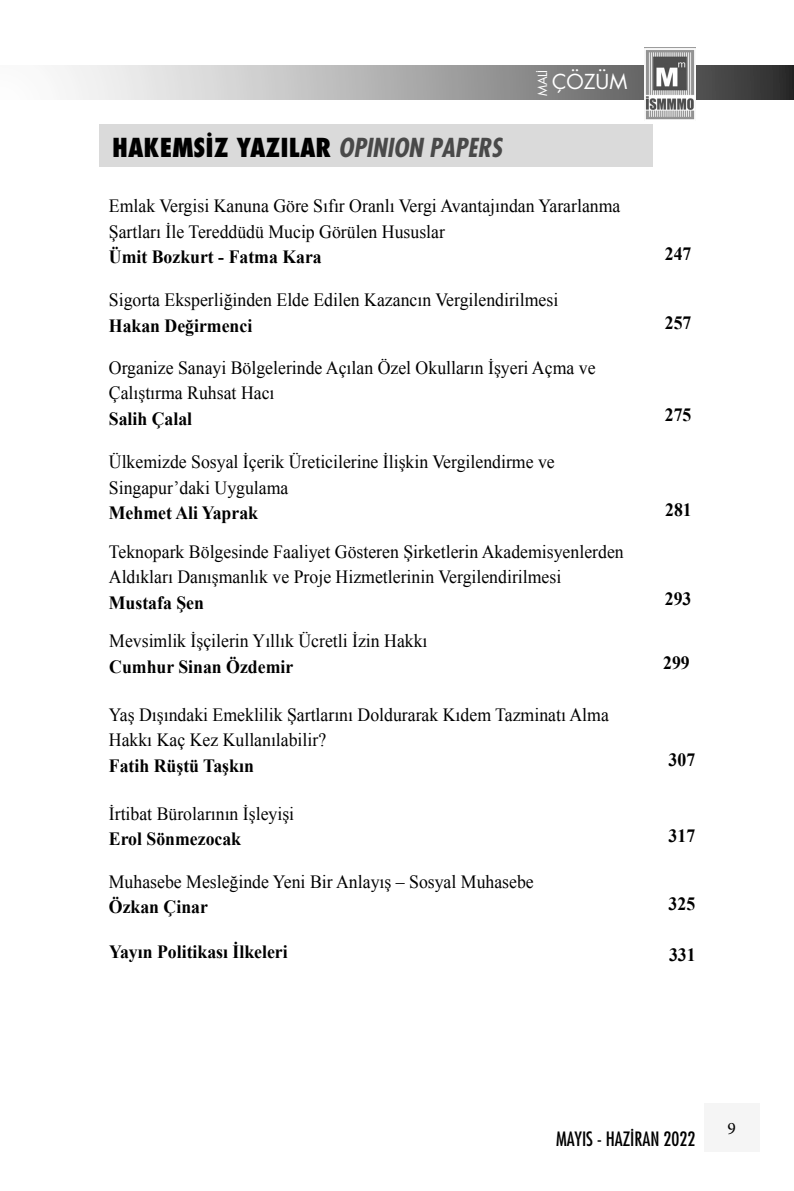
<style>
.page{position:relative;width:794px;height:1191px;background:#fff}
.page>*{position:absolute;margin:0;border:0;box-sizing:border-box;transform-origin:0 0}
.t1{font:25.55px "Futura Cond Black Tr";color:#000}
.t2{font:20.12px "Futura Book Tr";color:#fff}
.t3{font:19.25px "Futura Cond Nr Tr";color:#000}
.t4{font:18.72px/25.6px "Times New Roman";color:#000;scale:.95 1}
.t5{font:700 18.72px "Times New Roman";color:#000;scale:.95 1}
.t6{font:17.5px "Minion Pro";color:#000}
.t7{font:12.25px "Futura Book Tr";color:#fff}
.s1{font-family:"Futura Cond Bold Ita Tr";color:#494949}
</style>
<div class="page">
<svg style="left:64px;top:65px;width:730px;height:35px;background:#a3a3a3"></svg>
<img style="left:644px;top:47px;width:51px;height:73px">
<div style="left:704px;top:1103px;width:55px;height:48px;background:#f5f5f5"></div>
<div style="left:99px;top:124px;width:554px;height:42px;background:#dadada"></div>
<p class="t1" style="left:112px;top:131px;width:391px">HAKEMSİZ YAZILAR <span class="s1">OPINION PAPERS</span></p>
<p class="t7" style="left:534px;top:96px;width:27px;rotate:-90deg">MALİ</p>
<p class="t2" style="left:552px;top:68px;width:77px">ÇÖZÜM</p>
<p class="t4" style="left:109px;top:193px;width:540px">Emlak Vergisi Kanuna Göre Sıfır Oranlı Vergi Avantajından Yararlanma<br>Şartları İle Tereddüdü Mucip Görülen Hususlar</p>
<p class="t5" style="left:109px;top:244px;width:226px">Ümit Bozkurt - Fatma Kara</p>
<p class="t4" style="left:109px;top:287px;width:474px">Sigorta Eksperliğinden Elde Edilen Kazancın Vergilendirilmesi</p>
<p class="t5" style="left:109px;top:313px;width:152px">Hakan Değirmenci</p>
<p class="t4" style="left:109px;top:354px;width:514px">Organize Sanayi Bölgelerinde Açılan Özel Okulların İşyeri Açma ve<br>Çalıştırma Ruhsat Hacı</p>
<p class="t5" style="left:109px;top:405px;width:89px">Salih Çalal</p>
<p class="t4" style="left:109px;top:449px;width:471px">Ülkemizde Sosyal İçerik Üreticilerine İlişkin Vergilendirme ve<br>Singapur’daki Uygulama</p>
<p class="t5" style="left:109px;top:500px;width:159px">Mehmet Ali Yaprak</p>
<p class="t4" style="left:109px;top:538px;width:543px">Teknopark Bölgesinde Faaliyet Gösteren Şirketlerin Akademisyenlerden<br>Aldıkları Danışmanlık ve Proje Hizmetlerinin Vergilendirilmesi</p>
<p class="t5" style="left:109px;top:589px;width:102px">Mustafa Şen</p>
<p class="t4" style="left:109px;top:628px;width:336px">Mevsimlik İşçilerin Yıllık Ücretli İzin Hakkı</p>
<p class="t5" style="left:109px;top:653px;width:195px">Cumhur Sinan Özdemir</p>
<p class="t4" style="left:109px;top:701px;width:528px">Yaş Dışındaki Emeklilik Şartlarını Doldurarak Kıdem Tazminatı Alma<br>Hakkı Kaç Kez Kullanılabilir?</p>
<p class="t5" style="left:109px;top:752px;width:154px">Fatih Rüştü Taşkın</p>
<p class="t4" style="left:109px;top:800px;width:197px">İrtibat Bürolarının İşleyişi</p>
<p class="t5" style="left:109px;top:826px;width:141px">Erol Sönmezocak</p>
<p class="t4" style="left:109px;top:868px;width:449px">Muhasebe Mesleğinde Yeni Bir Anlayış – Sosyal Muhasebe</p>
<p class="t5" style="left:109px;top:894px;width:106px">Özkan Çinar</p>
<p class="t5" style="left:109px;top:938px;width:189px">Yayın Politikası İlkeleri</p>
<p class="t5" style="left:665px;top:240px;width:30px">247</p>
<p class="t5" style="left:665px;top:310px;width:30px">257</p>
<p class="t5" style="left:665px;top:402px;width:30px">275</p>
<p class="t5" style="left:665px;top:496px;width:30px">281</p>
<p class="t5" style="left:665px;top:586px;width:30px">293</p>
<p class="t5" style="left:663px;top:650px;width:30px">299</p>
<p class="t5" style="left:668px;top:747px;width:30px">307</p>
<p class="t5" style="left:668px;top:822px;width:30px">317</p>
<p class="t5" style="left:668px;top:891px;width:30px">325</p>
<p class="t5" style="left:669px;top:941px;width:30px">331</p>
<p class="t3" style="left:556px;top:1126px;width:141px">MAYIS - HAZIRAN 2022</p>
<p class="t6" style="left:727px;top:1116px;width:10px">9</p>
</div>
